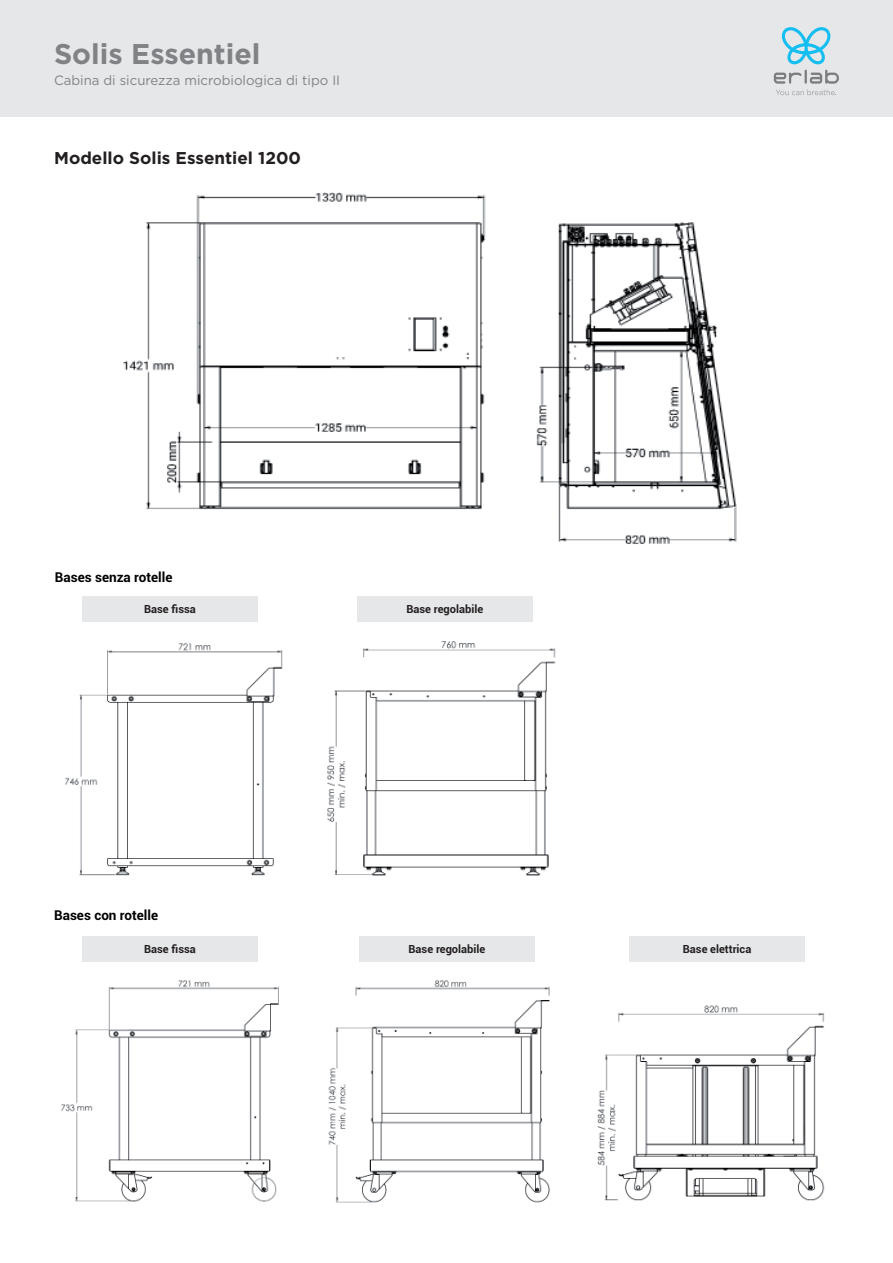
<style>
.page{position:relative;width:893px;height:1263px;background:#fff}
.page>*{position:absolute;margin:0;border:0;box-sizing:border-box;transform-origin:0 0}
.t1{font:700 28.5px "Gotham";color:#808285}
.t2{font:700 17.1px "Gotham";color:#231f20}
.t3{font:13.5px "Gotham";color:#808285}
.t4{font:700 13.5px "Roboto";color:#000}
.t5{font:700 11.1px "Roboto";color:#231f20}
</style>
<div class="page">
<div style="left:0;top:0;width:893px;height:117px;background:#e6e7e9"></div>
<svg style="left:776px;top:90px;width:60px;height:5px"></svg>
<svg style="left:774px;top:70px;width:65px;height:14px"></svg>
<svg style="left:782px;top:27px;width:48px;height:37px"></svg>
<img style="left:123px;top:192px;width:614px;height:352px">
<div style="left:82px;top:596px;width:176px;height:26px;background:#e6e7e9"></div>
<div style="left:357px;top:596px;width:175px;height:26px;background:#e6e7e9"></div>
<div style="left:82px;top:937px;width:176px;height:25px;background:#e6e7e9"></div>
<div style="left:359px;top:937px;width:176px;height:25px;background:#e6e7e9"></div>
<div style="left:629px;top:937px;width:176px;height:25px;background:#e6e7e9"></div>
<img style="left:65px;top:643px;width:218px;height:233px">
<img style="left:61px;top:980px;width:218px;height:222px">
<img style="left:327px;top:641px;width:229px;height:235px">
<img style="left:328px;top:980px;width:222px;height:223px">
<img style="left:597px;top:1005px;width:228px;height:196px">
<h1 class="t1" style="left:54px;top:35px;width:208px">Solis Essentiel</h1>
<p class="t3" style="left:54px;top:72px;width:288px">Cabina di sicurezza microbiologica di tipo II</p>
<h2 class="t2" style="left:54px;top:146px;width:248px">Modello Solis Essentiel 1200</h2>
<p class="t4" style="left:55px;top:568px;width:119px">Bases senza rotelle</p>
<p class="t5" style="left:144px;top:601px;width:53px">Base fissa</p>
<p class="t5" style="left:406px;top:601px;width:78px">Base regolabile</p>
<p class="t4" style="left:54px;top:906px;width:106px">Bases con rotelle</p>
<p class="t5" style="left:144px;top:942px;width:53px">Base fissa</p>
<p class="t5" style="left:409px;top:942px;width:78px">Base regolabile</p>
<p class="t5" style="left:683px;top:942px;width:70px">Base elettrica</p>
</div>
